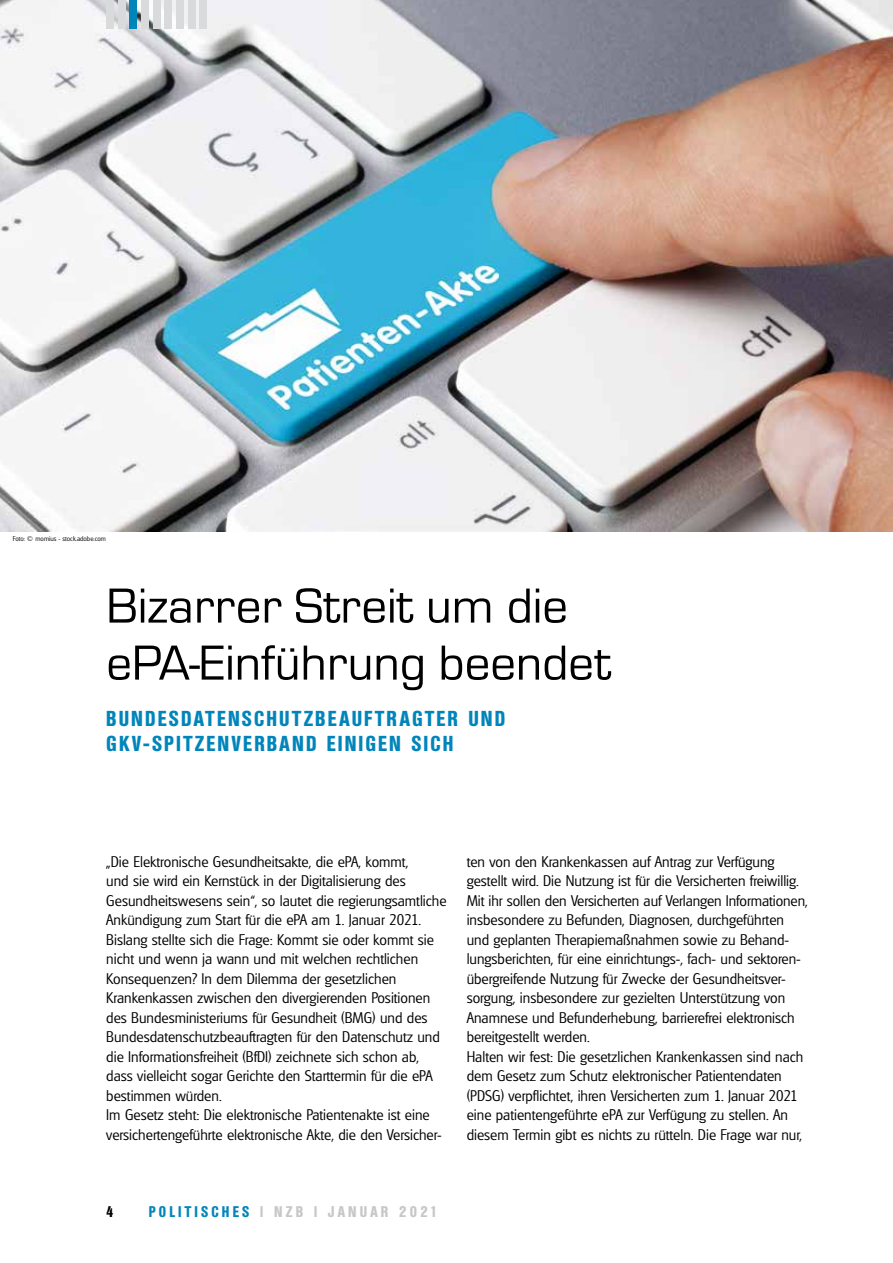
<style>
.page{position:relative;width:893px;height:1263px;background:#fff}
.page>*{position:absolute;margin:0;border:0;box-sizing:border-box;transform-origin:0 0}
.t1{font:51px/57px "Micro Square";color:#000}
.t2{font:700 condensed 21px/25.2px "Olympia";letter-spacing:.105em;color:#0085bb}
.t3{font:300 15px/19.5px "Glasgow";color:#000}
.t4{font:700 condensed 15px "Olympia";letter-spacing:.215em;color:#c6c7c8}
.t5{font:700 condensed 15px "Olympia";color:#000}
.t6{font:300 6.75px "Glasgow";color:#000}
.s1{color:#0085bb}
</style>
<div class="page">
<img style="left:0;top:0;width:893px;height:531px">
<div style="left:106px;top:0;width:8px;height:28px;background:#d9dadb"></div>
<div style="left:118px;top:0;width:8px;height:28px;background:#d9dadb"></div>
<div style="left:130px;top:0;width:7px;height:28px;background:#0085bb"></div>
<div style="left:141px;top:0;width:8px;height:28px;background:#d9dadb"></div>
<div style="left:153px;top:0;width:8px;height:28px;background:#d9dadb"></div>
<div style="left:165px;top:0;width:7px;height:28px;background:#d9dadb"></div>
<div style="left:176px;top:0;width:8px;height:28px;background:#d9dadb"></div>
<div style="left:188px;top:0;width:8px;height:28px;background:#d9dadb"></div>
<div style="left:200px;top:0;width:7px;height:28px;background:#d9dadb"></div>
<p class="t6" style="left:13px;top:534px;width:95px">Foto: © momius - stock.adobe.com</p>
<h1 class="t1" style="left:106px;top:578px;width:506px">Bizarrer Streit um die ePA-Einführung beendet</h1>
<h2 class="t2" style="left:106px;top:706px;width:400px">BUNDESDATENSCHUTZBEAUFTRAGTER UND<br>GKV-SPITZENVERBAND EINIGEN SICH</h2>
<p class="t3" style="left:106px;top:852px;width:342px">„Die Elektronische Gesundheitsakte, die ePA, kommt,<br>und sie wird ein Kernstück in der Digitalisierung des Gesundheitswesens sein“, so lautet die regierungsamtliche Ankündigung zum Start für die ePA am 1. Januar 2021.<br>Bislang stellte sich die Frage: Kommt sie oder kommt sie nicht und wenn ja wann und mit welchen rechtlichen Konsequenzen? In dem Dilemma der gesetzlichen Krankenkassen zwischen den divergierenden Positionen des Bundesministeriums für Gesundheit (BMG) und des Bundesdatenschutzbeauftragten für den Datenschutz und die Informationsfreiheit (BfDI) zeichnete sich schon ab, dass vielleicht sogar Gerichte den Starttermin für die ePA bestimmen würden.<br>Im Gesetz steht: Die elektronische Patientenakte ist eine versichertengeführte elektronische Akte, die den Versicher-</p>
<p class="t3" style="left:467px;top:852px;width:343px">ten von den Krankenkassen auf Antrag zur Verfügung gestellt wird. Die Nutzung ist für die Versicherten freiwillig.<br>Mit ihr sollen den Versicherten auf Verlangen Informationen, insbesondere zu Befunden, Diagnosen, durchgeführten und geplanten Therapiemaßnahmen sowie zu Behand&shy;lungsberichten, für eine einrichtungs-, fach- und sektoren&shy;übergreifende Nutzung für Zwecke der Gesundheitsver&shy;sorgung, insbesondere zur gezielten Unterstützung von Anamnese und Befunderhebung, barrierefrei elektronisch bereitgestellt werden.<br>Halten wir fest: Die gesetzlichen Krankenkassen sind nach dem Gesetz zum Schutz elektronischer Patientendaten (PDSG) verpflichtet, ihren Versicherten zum 1. Januar 2021 eine patientengeführte ePA zur Verfügung zu stellen. An diesem Termin gibt es nichts zu rütteln. Die Frage war nur,</p>
<p class="t5" style="left:106px;top:1203px;width:9px">4</p>
<p class="t4" style="left:149px;top:1203px;width:290px"><span class="s1">POLITISCHES</span> | NZB | JANUAR 2021</p>
</div>
